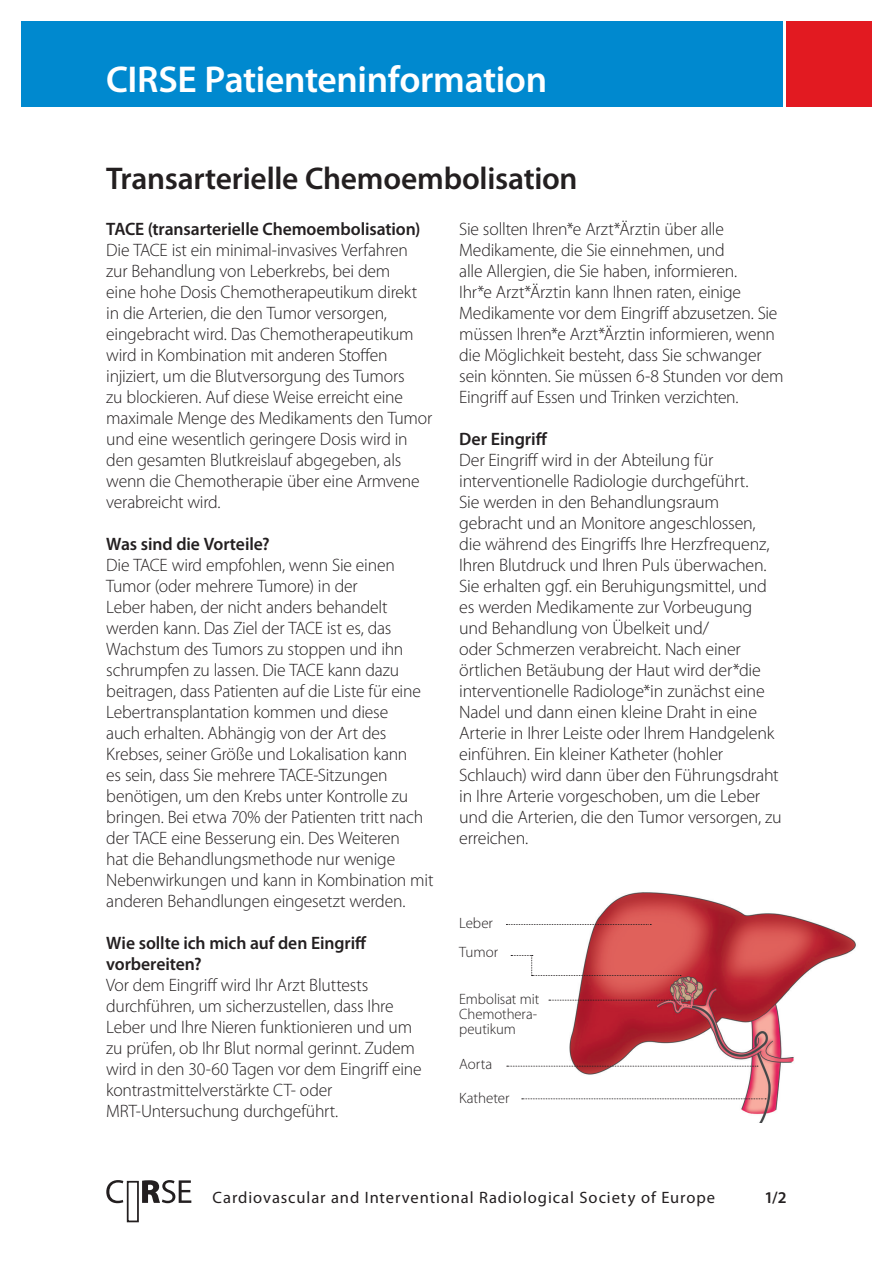
<style>
.page{position:relative;width:893px;height:1263px;background:#fff}
.page>*{position:absolute;margin:0;border:0;box-sizing:border-box;transform-origin:0 0}
.t1{font:600 37.5px "Myriad Pro";letter-spacing:-.01em;color:#fff}
.t2{font:600 31.5px "Myriad Pro";letter-spacing:-.01em;color:#231f20}
.t3{font:300 18px/21px "Myriad Pro";letter-spacing:-.015em;color:#231f20}
.t4{font:600 18px/21px "Myriad Pro";letter-spacing:-.005em;color:#231f20}
.t5{font:16.5px "Myriad Pro";letter-spacing:.055em;color:#231f20}
.t6{font:600 16.5px "Myriad Pro";color:#231f20}
.t7{font:300 15px/15px "Myriad Pro";letter-spacing:-.005em;color:#231f20}
</style>
<div class="page">
<div style="left:127px;top:1181px;width:12px;height:41px;background:#fff;border:2px solid #231f20"></div>
<svg style="left:106px;top:1180px;width:85px;height:23px"></svg>
<div style="left:21px;top:21px;width:761px;height:85px;background:#0089cf"></div>
<div style="left:787px;top:21px;width:85px;height:85px;background:#e21a21"></div>
<img style="left:506px;top:892px;width:350px;height:231px">
<svg style="left:506px;top:924px;width:145px;height:1px"></svg>
<svg style="left:549px;top:1000px;width:136px;height:1px"></svg>
<svg style="left:522px;top:1098px;width:244px;height:1px"></svg>
<svg style="left:507px;top:1066px;width:251px;height:1px"></svg>
<svg style="left:511px;top:955px;width:170px;height:21px"></svg>
<h1 class="t1" style="left:106px;top:59px;width:442px">CIRSE Patienteninformation</h1>
<h2 class="t2" style="left:106px;top:161px;width:473px">Transarterielle Chemoembolisation</h2>
<p class="t4" style="left:106px;top:218px;width:316px">TACE (transarterielle Chemoembolisation)</p>
<p class="t3" style="left:106px;top:239px;width:328px">Die TACE ist ein minimal-invasives Verfahren zur Behandlung von Leberkrebs, bei dem<br>eine hohe Dosis Chemotherapeutikum direkt in die Arterien, die den Tumor versorgen, eingebracht wird. Das Chemotherapeutikum wird in Kombination mit anderen Stoffen injiziert, um die Blutversorgung des Tumors<br>zu blockieren. Auf diese Weise erreicht eine maximale Menge des Medikaments den Tumor und eine wesentlich geringere Dosis wird in den gesamten Blutkreislauf abgegeben, als wenn die Chemotherapie über eine Armvene verabreicht wird.</p>
<p class="t4" style="left:106px;top:533px;width:165px">Was sind die Vorteile?</p>
<p class="t3" style="left:106px;top:554px;width:329px">Die TACE wird empfohlen, wenn Sie einen Tumor (oder mehrere Tumore) in der<br>Leber haben, der nicht anders behandelt werden kann. Das Ziel der TACE ist es, das Wachstum des Tumors zu stoppen und ihn schrumpfen zu lassen. Die TACE kann dazu beitragen, dass Patienten auf die Liste für eine Lebertransplantation kommen und diese<br>auch erhalten. Abhängig von der Art des Krebses, seiner Größe und Lokalisation kann<br>es sein, dass Sie mehrere TACE-Sitzungen benötigen, um den Krebs unter Kontrolle zu bringen. Bei etwa 70% der Patienten tritt nach der TACE eine Besserung ein. Des Weiteren<br>hat die Behandlungsmethode nur wenige Nebenwirkungen und kann in Kombination mit anderen Behandlungen eingesetzt werden.</p>
<p class="t4" style="left:106px;top:933px;width:262px">Wie sollte ich mich auf den Eingriff vorbereiten?</p>
<p class="t3" style="left:106px;top:975px;width:317px">Vor dem Eingriff wird Ihr Arzt Bluttests durchführen, um sicherzustellen, dass Ihre Leber und Ihre Nieren funktionieren und um zu prüfen, ob Ihr Blut normal gerinnt. Zudem wird in den 30-60 Tagen vor dem Eingriff eine kontrastmittelverstärkte CT- oder MRT-Untersuchung durchgeführt.</p>
<p class="t3" style="left:459px;top:218px;width:326px">Sie sollten Ihren*e Arzt*Ärztin über alle Medikamente, die Sie einnehmen, und<br>alle Allergien, die Sie haben, informieren.<br>Ihr*e Arzt*Ärztin kann Ihnen raten, einige Medikamente vor dem Eingriff abzusetzen. Sie müssen Ihren*e Arzt*Ärztin informieren, wenn die Möglichkeit besteht, dass Sie schwanger sein könnten. Sie müssen 6-8 Stunden vor dem Eingriff auf Essen und Trinken verzichten.</p>
<p class="t4" style="left:459px;top:428px;width:90px">Der Eingriff</p>
<p class="t3" style="left:459px;top:449px;width:324px">Der Eingriff wird in der Abteilung für interventionelle Radiologie durchgeführt.<br>Sie werden in den Behandlungsraum gebracht und an Monitore angeschlossen, die während des Eingriffs Ihre Herzfrequenz, Ihren Blutdruck und Ihren Puls überwachen.<br>Sie erhalten ggf. ein Beruhigungsmittel, und es werden Medikamente zur Vorbeugung und Behandlung von Übelkeit und/<br>oder Schmerzen verabreicht. Nach einer örtlichen Betäubung der Haut wird der*die interventionelle Radiologe*in zunächst eine Nadel und dann einen kleine Draht in eine Arterie in Ihrer Leiste oder Ihrem Handgelenk einführen. Ein kleiner Katheter (hohler Schlauch) wird dann über den Führungsdraht in Ihre Arterie vorgeschoben, um die Leber und die Arterien, die den Tumor versorgen, zu erreichen.</p>
<p class="t7" style="left:459px;top:908px;width:41px;line-height:29.7px">Leber<br>Tumor</p>
<p class="t7" style="left:459px;top:991px;width:82px">Embolisat mit<br>Chemothera&shy;peutikum</p>
<p class="t7" style="left:459px;top:1057px;width:34px">Aorta</p>
<p class="t7" style="left:459px;top:1090px;width:52px">Katheter</p>
<p class="t5" style="left:213px;top:1188px;width:504px">Cardiovascular and Interventional Radiological Society of Europe</p>
<p class="t6" style="left:764px;top:1188px;width:24px">1/2</p>
</div>
